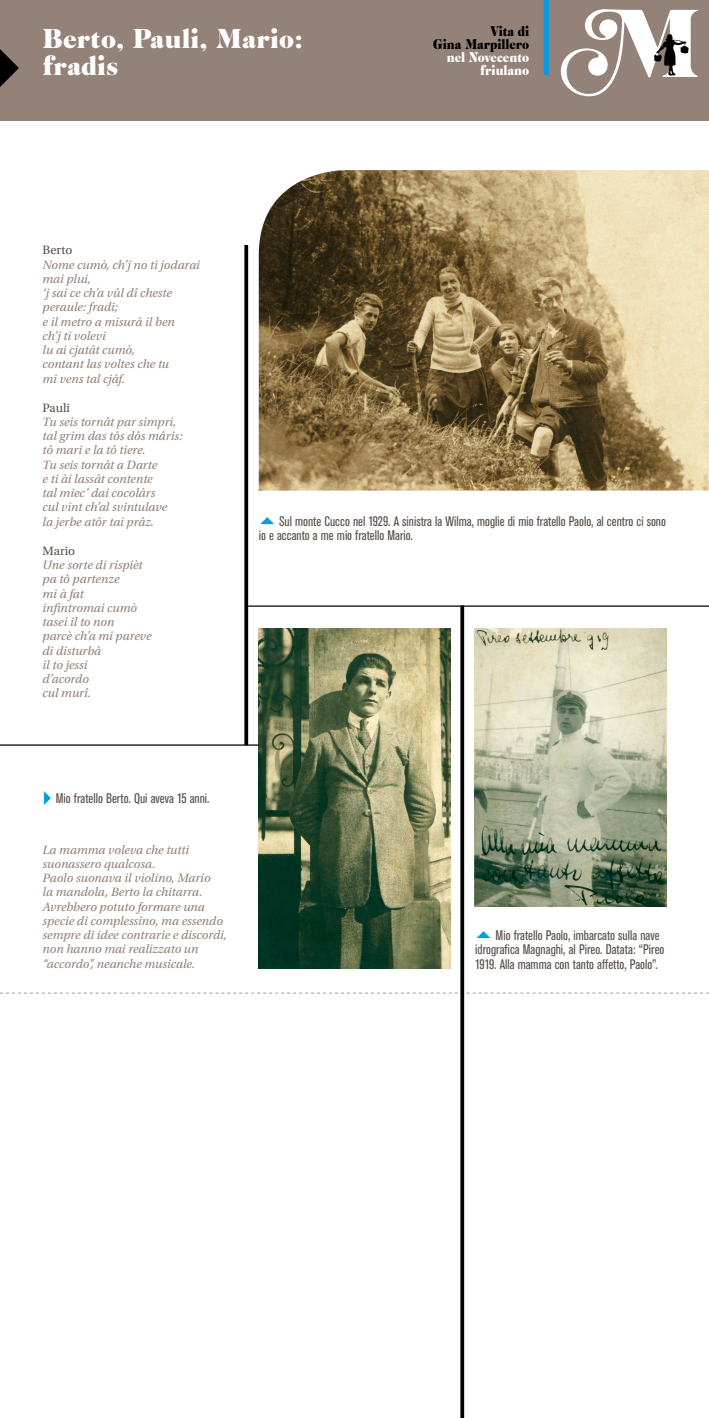
<style>
.page{position:relative;width:709px;height:1418px;background:#fff}
.page>*{position:absolute;margin:0;border:0;box-sizing:border-box;transform-origin:0 0}
.t1{font:25px/27px "Cabernet JF";letter-spacing:.01em;color:#fff}
.t2{font:condensed 13.75px/14.2px "Akzidenz Grotesk BE";color:#5a4f4a}
.t3{font:12.88px/13px "Cabernet JF";color:#000;text-align:right;scale:.91 1}
.t4{font:12.88px/13px "Cabernet JF";color:#fff;text-align:right;scale:.91 1}
.t5{font:italic 12.75px/14.2px "Utopia Std";color:#948177}
.t6{font:12.75px "Utopia Std";color:#5a4f4a}
</style>
<div class="page">
<svg style="left:0;top:992px;width:709px;height:1px"></svg>
<img style="left:475px;top:628px;width:191px;height:278px">
<svg style="left:244px;top:245px;width:4px;height:499px;background:#191919"></svg>
<svg style="left:460px;top:606px;width:4px;height:811px;background:#1a1a1a"></svg>
<img style="left:259px;top:170px;width:450px;height:320px">
<hr style="left:248px;top:605px;width:461px;height:1px;background:#000">
<div style="left:0;top:0;width:709px;height:120px;background:#948177"></div>
<svg style="left:561px;top:9px;width:137px;height:87px"></svg>
<div style="left:544px;top:0;width:5px;height:75px;background:#009ee0"></div>
<img style="left:259px;top:628px;width:191px;height:340px">
<hr style="left:0;top:744px;width:259px;height:1px;background:#000">
<svg style="left:0;top:49px;width:19px;height:38px"></svg>
<h1 class="t1" style="left:43px;top:24px;width:262px">Berto, Pauli, Mario: fradis</h1>
<p class="t3" style="left:433px;top:24px;width:107px">Vita di<br>Gina Marpillero</p>
<p class="t4" style="left:447px;top:50px;width:92px">nel Novecento friulano</p>
<p class="t6" style="left:43px;top:243px;width:31px">Berto</p>
<p class="t5" style="left:43px;top:257px;width:159px">Nome cumò, ch’j no ti jodarai mai plui,<br>‘j sai ce ch’a vûl dî cheste peraule: fradi;<br>e il metro a misurâ il ben<br>ch’j ti volevi<br>lu ai cjatât cumò,<br>contant las voltes che tu<br>mi vens tal cjâf.</p>
<p class="t6" style="left:43px;top:400px;width:29px">Pauli</p>
<p class="t5" style="left:43px;top:415px;width:142px">Tu seis tornât par simpri, tal grim das tôs dôs mâris: tô mari e la tô tiere.<br>Tu seis tornât a Darte<br>e ti ài lassât contente<br>tal miec’ dai cocolârs<br>cul vint ch’al svintulave<br>la jerbe atôr tai prâz.</p>
<p class="t6" style="left:43px;top:543px;width:34px">Mario</p>
<p class="t5" style="left:43px;top:558px;width:110px">Une sorte di rispièt pa tô partenze<br>mi à fat<br>infintromai cumò tasei il to non<br>parcè ch’a mi pareve di disturbâ<br>il to jessi<br>d’acordo<br>cul murî.</p>
<p class="t2" style="left:259px;top:514px;width:409px;text-indent:20px">Sul monte Cucco nel 1929. A sinistra la Wilma, moglie di mio fratello Paolo, al centro ci sono io e accanto a me mio fratello Mario.</p>
<p class="t2" style="left:56px;top:791px;width:155px">Mio fratello Berto. Qui aveva 15 anni.</p>
<p class="t5" style="left:43px;top:842px;width:186px">La mamma voleva che tutti suonassero qualcosa.<br>Paolo suonava il violino, Mario<br>la mandola, Berto la chitarra.<br>Avrebbero potuto formare una specie di complessino, ma essendo sempre di idee contrarie e discordi, non hanno mai realizzato un “accordo”, neanche musicale.</p>
<p class="t2" style="left:475px;top:928px;width:191px;text-indent:20px">Mio fratello Paolo, imbarcato sulla nave idrografica Magnaghi, al Pireo. Datata: “Pireo<br>1919. Alla mamma con tanto affetto, Paolo”.</p>
</div>
